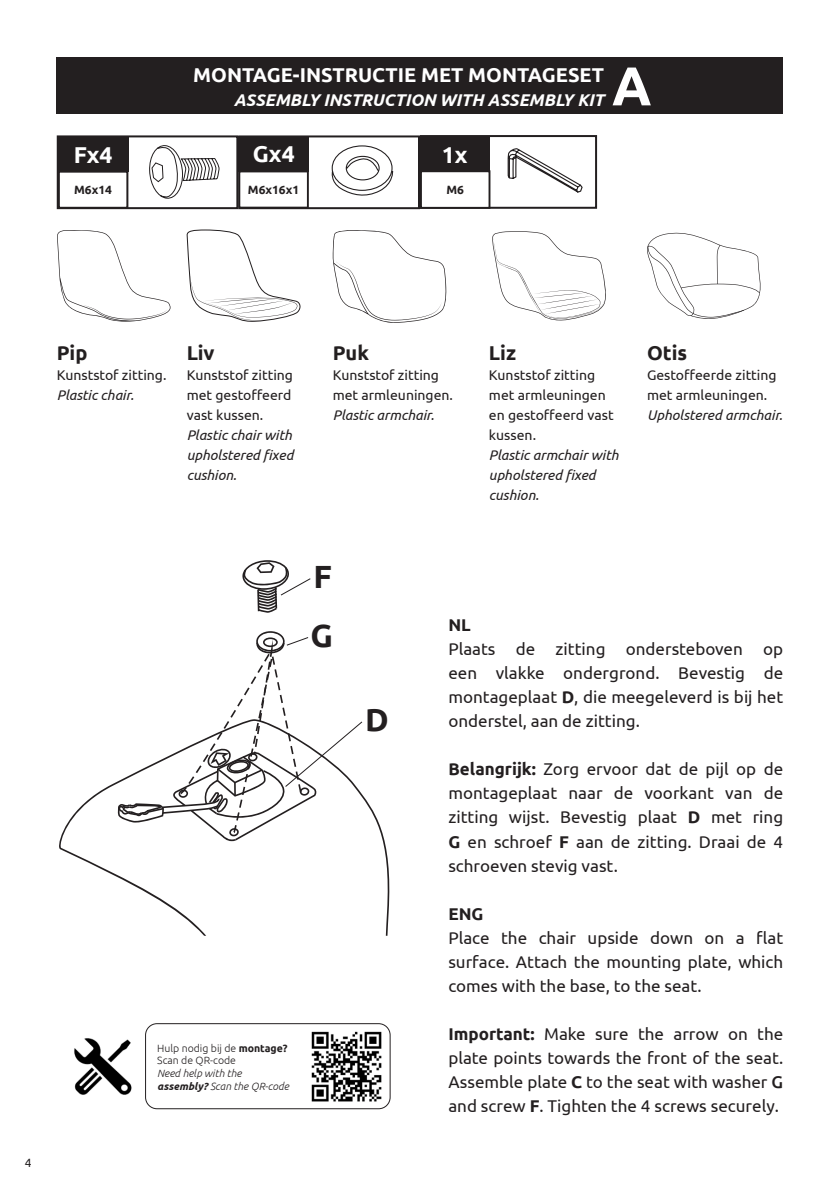
<style>
.page{position:relative;width:840px;height:1191px;background:#fff}
.page>*{position:absolute;margin:0;border:0;box-sizing:border-box;transform-origin:0 0}
.t1{font:700 54.6px "Ubuntu";color:#fff}
.t2{font:700 32px "Ubuntu";color:#231f20}
.t3{font:700 23px "Ubuntu";color:#fff}
.t4{font:700 20px "Ubuntu";color:#fff}
.t5{font:700 20px "Ubuntu";color:#231f20}
.t6{font:17px/24px "Ubuntu";color:#231f20;text-align:justify}
.t7{font:italic 700 17px "Ubuntu";color:#fff}
.t8{font:700 17px "Ubuntu";color:#231f20}
.t9{font:14px/20px "Ubuntu";color:#231f20}
.t10{font:italic 14px/20px "Ubuntu";color:#231f20}
.t11{font:700 12px "Ubuntu";color:#231f20}
.t12{font:12px "Ubuntu";color:#231f20}
.t13{font:italic 300 10.4px/12.6px "Ubuntu";color:#231f20}
.s1{font-style:normal}
.s2{font-weight:700;font-style:normal}
.s3{font-weight:700}
.s4{font-weight:500}
</style>
<div class="page">
<div style="left:57px;top:57px;width:725px;height:56px;background:#231f20"></div>
<img style="left:74px;top:1038px;width:58px;height:57px">
<img style="left:311px;top:1031px;width:71px;height:71px">
<div style="left:145px;top:1023px;width:245px;height:86px;border:1px solid #231f20;border-radius:11px"></div>
<svg style="left:332px;top:230px;width:114px;height:93px"></svg>
<svg style="left:57px;top:230px;width:113px;height:92px"></svg>
<svg style="left:187px;top:230px;width:113px;height:92px"></svg>
<svg style="left:492px;top:231px;width:113px;height:89px"></svg>
<svg style="left:647px;top:233px;width:113px;height:86px"></svg>
<div style="left:57px;top:135px;width:181px;height:74px;border:2px solid #231f20"></div>
<div style="left:58px;top:137px;width:70px;height:35px;background:#231f20"></div>
<svg style="left:149px;top:145px;width:70px;height:54px"></svg>
<div style="left:238px;top:135px;width:182px;height:74px;border:2px solid #231f20"></div>
<div style="left:420px;top:135px;width:176px;height:74px;border:2px solid #231f20"></div>
<div style="left:238px;top:136px;width:71px;height:35px;background:#231f20"></div>
<div style="left:419px;top:136px;width:70px;height:36px;background:#231f20"></div>
<div style="left:238px;top:170px;width:70px;height:38px;border:2px solid #231f20"></div>
<div style="left:58px;top:171px;width:70px;height:38px;border:2px solid #231f20"></div>
<div style="left:420px;top:170px;width:70px;height:39px;border:2px solid #231f20"></div>
<svg style="left:331px;top:145px;width:62px;height:51px"></svg>
<svg style="left:507px;top:148px;width:76px;height:45px"></svg>
<svg style="left:59px;top:782px;width:331px;height:153px"></svg>
<svg style="left:242px;top:560px;width:69px;height:53px"></svg>
<svg style="left:117px;top:631px;width:246px;height:210px"></svg>
<p class="t1" style="left:611px;top:53px;width:41px">A</p>
<p class="t4" style="left:193px;top:63px;width:412px">MONTAGE-INSTRUCTIE MET MONTAGESET</p>
<p class="t7" style="left:234px;top:90px;width:371px">ASSEMBLY INSTRUCTION WITH ASSEMBLY KIT</p>
<p class="t3" style="left:74px;top:141px;width:40px">Fx4</p>
<p class="t3" style="left:253px;top:140px;width:43px">Gx4</p>
<p class="t3" style="left:441px;top:141px;width:27px">1x</p>
<p class="t11" style="left:74px;top:183px;width:39px">M6x14</p>
<p class="t11" style="left:248px;top:183px;width:53px">M6x16x1</p>
<p class="t11" style="left:446px;top:183px;width:19px">M6</p>
<p class="t12" style="left:25px;top:1155px;width:8px">4</p>
<p class="t5" style="left:57px;top:341px;width:32px">Pip</p>
<p class="t9" style="left:57px;top:365px;width:111px">Kunststof zitting.</p>
<p class="t10" style="left:57px;top:385px;width:78px">Plastic chair.</p>
<p class="t5" style="left:186px;top:341px;width:29px">Liv</p>
<p class="t9" style="left:186px;top:365px;width:108px;text-align:justify">Kunststof zitting met gestoffeerd vast kussen.</p>
<p class="t10" style="left:186px;top:425px;width:108px;text-align:justify">Plastic chair with upholstered fixed cushion.</p>
<p class="t5" style="left:332px;top:341px;width:38px">Puk</p>
<p class="t9" style="left:332px;top:365px;width:108px">Kunststof zitting</p>
<p class="t9" style="left:332px;top:385px;width:122px">met armleuningen.</p>
<p class="t10" style="left:332px;top:405px;width:103px">Plastic armchair.</p>
<p class="t5" style="left:488px;top:341px;width:29px">Liz</p>
<p class="t9" style="left:488px;top:365px;width:126px">Kunststof zitting met armleuningen en gestoffeerd vast kussen.</p>
<p class="t10" style="left:488px;top:445px;width:131px">Plastic armchair with upholstered fixed cushion.</p>
<p class="t5" style="left:646px;top:341px;width:42px">Otis</p>
<p class="t9" style="left:646px;top:365px;width:131px">Gestoffeerde zitting</p>
<p class="t9" style="left:646px;top:385px;width:122px">met armleuningen.</p>
<p class="t10" style="left:646px;top:405px;width:137px">Upholstered armchair.</p>
<p class="t2" style="left:313px;top:557px;width:20px">F</p>
<p class="t2" style="left:310px;top:616px;width:24px">G</p>
<p class="t2" style="left:365px;top:700px;width:25px">D</p>
<p class="t13" style="left:157px;top:1041px;width:133px"><span class="s1">Hulp nodig bij de</span> <span class="s2">montage?<br></span><span class="s1">Scan de QR-code<br></span>Need help with the <span class="s3">assembly?</span> Scan the QR-code</p>
<p class="t8" style="left:448px;top:615px;width:24px">NL</p>
<p class="t6" style="left:448px;top:637px;width:336px">Plaats de zitting ondersteboven op een vlakke ondergrond. Bevestig de montageplaat <span class="s3">D</span>, die meegeleverd is bij het onderstel, aan de zitting.</p>
<p class="t6" style="left:448px;top:757px;width:336px"><span class="s3">Belangrijk:</span> Zorg ervoor dat de pijl op de montageplaat naar de voorkant van de zitting wijst. Bevestig plaat <span class="s3">D</span> met ring <span class="s3">G</span> en schroef <span class="s3">F</span> aan de zitting. Draai de 4 schroeven stevig vast.</p>
<p class="t8" style="left:448px;top:903px;width:37px">ENG</p>
<p class="t6" style="left:448px;top:925px;width:336px">Place the chair upside down on a flat surface. Attach the mounting plate, which comes with the base, to the seat.</p>
<p class="t6" style="left:448px;top:1021px;width:336px"><span class="s3">Important:</span> Make sure the arrow on the plate points towards the front of the seat.<br>Assemble plate <span class="s3">C</span> to the seat with washer <span class="s4">G </span>and screw <span class="s3">F</span>. Tighten the 4 screws securely.</p>
</div>
